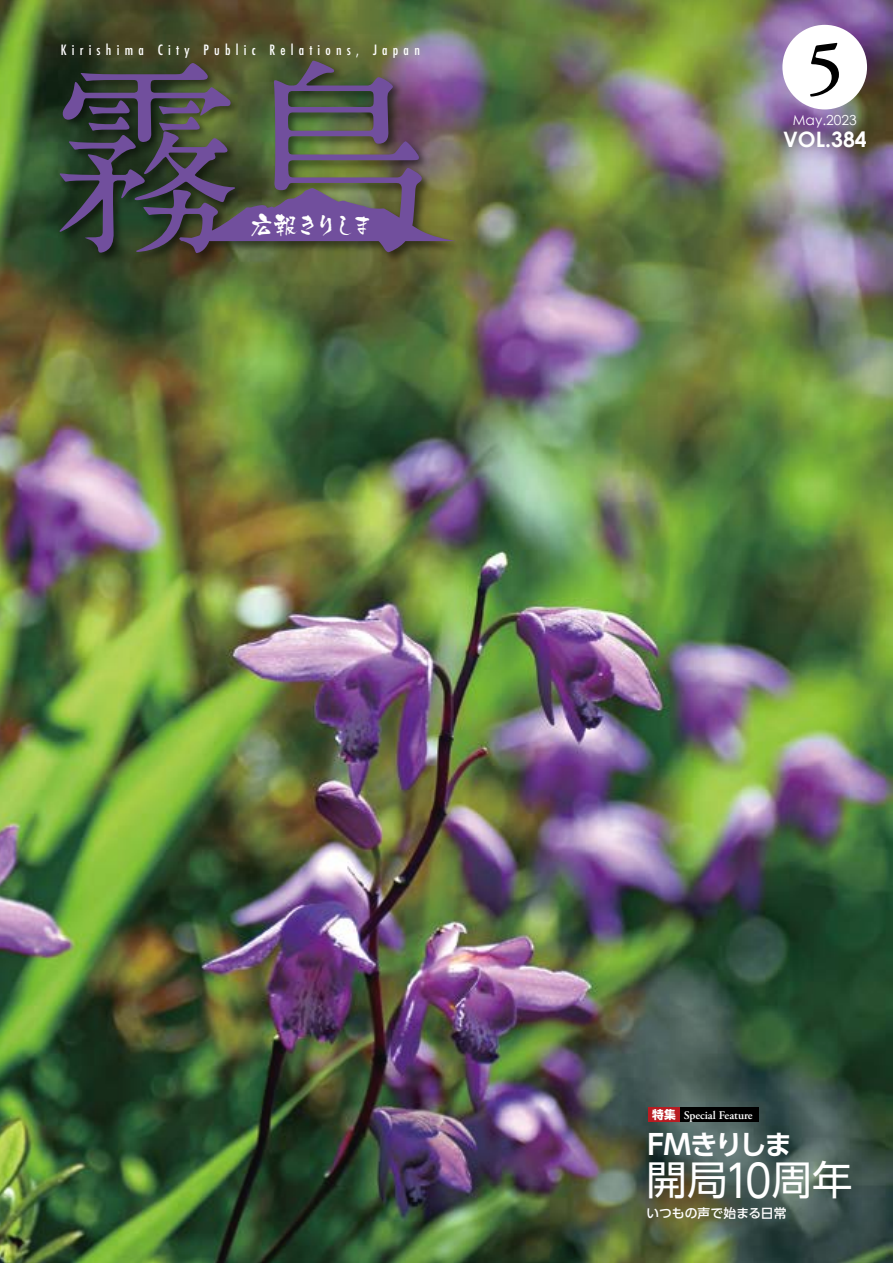
<style>
.page{position:relative;width:893px;height:1263px;background:#fff}
.page>*{position:absolute;margin:0;border:0;box-sizing:border-box;transform-origin:0 0}
.t1{font:600 74.4px "Adobe Garamond Pro";color:#000}
.t2{font:44.85px "UD Shin Go Pro";color:#fff;scale:.9 1}
.t3{font:40.35px "UD Shin Go Pro";color:#fff}
.t4{font:700 27.6px "UD Shin Go Pro De";letter-spacing:-.085em;color:#fff}
.t5{font:24.45px "Kyo Madoka";letter-spacing:-.235em;color:#fff}
.t6{font:700 21.3px "Century Gothic";color:#fff}
.t7{font:500 condensed 13.8px "Futura";letter-spacing:.38em;color:#fff}
.t8{font:13.8px "Century Gothic";color:#fff}
.t9{font:500 12.75px "UD Shin Go Pro";letter-spacing:.005em;color:#fff}
.t10{font:600 11.7px "Adobe Garamond Pro";color:#fff}
.t11{font:700 11.7px "Shin Go Pr 6";color:#fff}
</style>
<div class="page">
<img style="left:0;top:0;width:893px;height:1263px">
<div style="left:58px;top:59px;width:409px;height:205px;background:#000;opacity:.5"></div>
<img style="left:60px;top:61px;width:396px;height:192px">
<div style="left:782px;top:25px;width:85px;height:84px;background:#fff;border-radius:50%"></div>
<div style="left:648px;top:1108px;width:110px;height:14px;background:#000"></div>
<div style="left:648px;top:1108px;width:31px;height:14px;background:#b81c22"></div>
<p class="t7" style="left:61px;top:41px;width:85px">Kirishima</p>
<p class="t7" style="left:158px;top:41px;width:33px">City</p>
<p class="t7" style="left:203px;top:41px;width:54px">Public</p>
<p class="t7" style="left:269px;top:41px;width:91px">Relations,</p>
<p class="t7" style="left:373px;top:41px;width:48px">Japan</p>
<h3 class="t5" style="left:250px;top:212px;width:125px">広報きりしま</h3>
<h1 class="t1" style="left:806px;top:25px;width:39px">5</h1>
<p class="t8" style="left:793px;top:112px;width:65px">May.2023</p>
<h3 class="t6" style="left:783px;top:126px;width:85px">VOL.384</h3>
<p class="t11" style="left:652px;top:1105px;width:25px">特集</p>
<h3 class="t4" style="left:647px;top:1122px;width:146px">FMきりしま</h3>
<h3 class="t3" style="left:772px;top:1147px;width:82px">周年</h3>
<p class="t10" style="left:684px;top:1108px;width:70px">Special Feature</p>
<h2 class="t2" style="left:724px;top:1145px;width:54px">10</h2>
<h3 class="t3" style="left:647px;top:1147px;width:82px">開局</h3>
<p class="t9" style="left:647px;top:1203px;width:141px">いつもの声で始まる日常</p>
</div>
